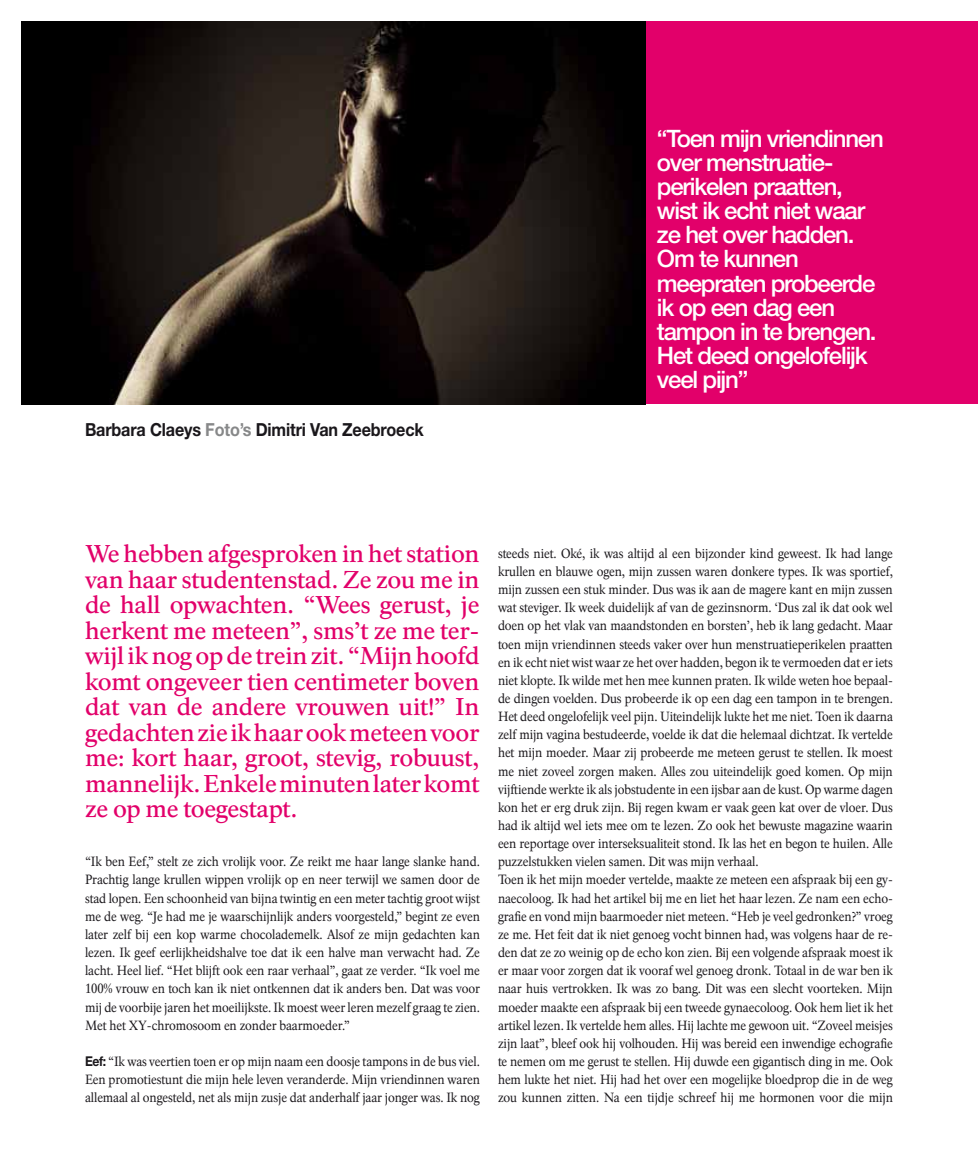
<style>
.page{position:relative;width:978px;height:1166px;background:#fff}
.page>*{position:absolute;margin:0;border:0;box-sizing:border-box;transform-origin:0 0}
.t1{font:500 24px/25.5px "Rawlinson Two";letter-spacing:-.015em;color:#e2006a;text-align:justify}
.t2{font:500 24px/24px "Helvetica Neue LT";letter-spacing:-.05em;color:#fff}
.t3{font:700 18px "Helvetica Neue LT";letter-spacing:-.01em;color:#1a171b;scale:.9 1}
.t4{font:13.2px/18.1px "Rawlinson Two";letter-spacing:-.01em;color:#1a171b;text-align:justify;scale:.9 1}
.s1{color:#878889}
.s2{font-family:"Helvetica Neue LT";font-weight:700;font-size:13.5px}
</style>
<div class="page">
<div style="left:645px;top:21px;width:333px;height:383px;background:#e2006a"></div>
<img style="left:21px;top:21px;width:624px;height:383px">
<p class="t3" style="left:85px;top:423px;width:378px">Barbara Claeys <span class="s1">Foto’s</span> Dimitri Van Zeebroeck</p>
<p class="t2" style="left:657px;top:129px;width:228px">“Toen mijn vriendinnen over menstruatie&shy;perikelen praatten, wist ik echt niet waar ze het over hadden.<br>Om te kunnen meepraten probeerde ik op een dag een tampon in te brengen.<br>Het deed ongelofelijk veel pijn”</p>
<p class="t1" style="left:85px;top:543px;width:396px">We hebben afgesproken in het station van haar studentenstad. Ze zou me in de hall opwachten. “Wees gerust, je herkent me meteen”, sms’t ze me ter&shy;wijl ik nog op de trein zit. “Mijn hoofd komt ongeveer tien centimeter boven dat van de andere vrouwen uit!” In gedachten zie ik haar ook meteen voor me: kort haar, groot, stevig, robuust, mannelijk. Enkele minuten later komt ze op me toegestapt.</p>
<p class="t4" style="left:85px;top:853px;width:440px">“Ik ben Eef,” stelt ze zich vrolijk voor. Ze reikt me haar lange slanke hand.<br>Prachtig lange krullen wippen vrolijk op en neer terwijl we samen door de stad lopen. Een schoonheid van bijna twintig en een meter tachtig groot wijst me de weg. “Je had me je waarschijnlijk anders voorgesteld,” begint ze even later zelf bij een kop warme chocolademelk. Alsof ze mijn gedachten kan lezen. Ik geef eerlijkheidshalve toe dat ik een halve man verwacht had. Ze lacht. Heel lief. “Het blijft ook een raar verhaal”, gaat ze verder. “Ik voel me 100% vrouw en toch kan ik niet ontkennen dat ik anders ben. Dat was voor mij de voorbije jaren het moeilijkste. Ik moest weer leren mezelf graag te zien.<br>Met het XY-chromosoom en zonder baarmoeder.”</p>
<p class="t4" style="left:85px;top:1053px;width:440px"><span class="s2">Eef:</span> “Ik was veertien toen er op mijn naam een doosje tampons in de bus viel.<br>Een promotiestunt die mijn hele leven veranderde. Mijn vriendinnen waren allemaal al ongesteld, net als mijn zusje dat anderhalf jaar jonger was. Ik nog</p>
<p class="t4" style="left:498px;top:545px;width:440px;text-align:left">steeds niet. Oké, ik was altijd al een bijzonder kind geweest. Ik had lange krullen en blauwe ogen, mijn zussen waren donkere types. Ik was sportief, mijn zussen een stuk minder. Dus was ik aan de magere kant en mijn zussen wat steviger. Ik week duidelijk af van de gezinsnorm. ‘Dus zal ik dat ook wel doen op het vlak van maandstonden en borsten’, heb ik lang gedacht. Maar toen mijn vriendinnen steeds vaker over hun menstruatie perikelen praatten en ik echt niet wist waar ze het over hadden, begon ik te vermoeden dat er iets niet klopte. Ik wilde met hen mee kunnen praten. Ik wilde weten hoe bepaal&shy;de dingen voelden. Dus probeerde ik op een dag een tampon in te brengen.<br>Het deed ongelofelijk veel pijn. Uiteindelijk lukte het me niet. Toen ik daarna zelf mijn vagina bestudeerde, voelde ik dat die helemaal dichtzat. Ik vertelde het mijn moeder. Maar zij probeerde me meteen gerust te stellen. Ik moest me niet zoveel zorgen maken. Alles zou uiteindelijk goed komen. Op mijn vijftiende werkte ik als jobstudente in een ijsbar aan de kust. Op warme dagen kon het er erg druk zijn. Bij regen kwam er vaak geen kat over de vloer. Dus had ik altijd wel iets mee om te lezen. Zo ook het bewuste magazine waarin een reportage over interseksualiteit stond. Ik las het en begon te huilen. Alle puzzelstukken vielen samen. Dit was mijn verhaal.<br>Toen ik het mijn moeder vertelde, maakte ze meteen een afspraak bij een gy&shy;naecoloog. Ik had het artikel bij me en liet het haar lezen. Ze nam een echo&shy;grafie en vond mijn baarmoeder niet meteen. “Heb je veel gedronken?” vroeg ze me. Het feit dat ik niet genoeg vocht binnen had, was volgens haar de re&shy;den dat ze zo weinig op de echo kon zien. Bij een volgende afspraak moest ik er maar voor zorgen dat ik vooraf wel genoeg dronk. Totaal in de war ben ik naar huis vertrokken. Ik was zo bang. Dit was een slecht voorteken. Mijn moeder maakte een afspraak bij een tweede gynaecoloog. Ook hem liet ik het artikel lezen. Ik vertelde hem alles. Hij lachte me gewoon uit. “Zoveel meisjes zijn laat”, bleef ook hij volhouden. Hij was bereid een inwendige echografie te nemen om me gerust te stellen. Hij duwde een gigantisch ding in me. Ook hem lukte het niet. Hij had het over een mogelijke bloedprop die in de weg zou kunnen zitten. Na een tijdje schreef hij me hormonen voor die mijn</p>
</div>
